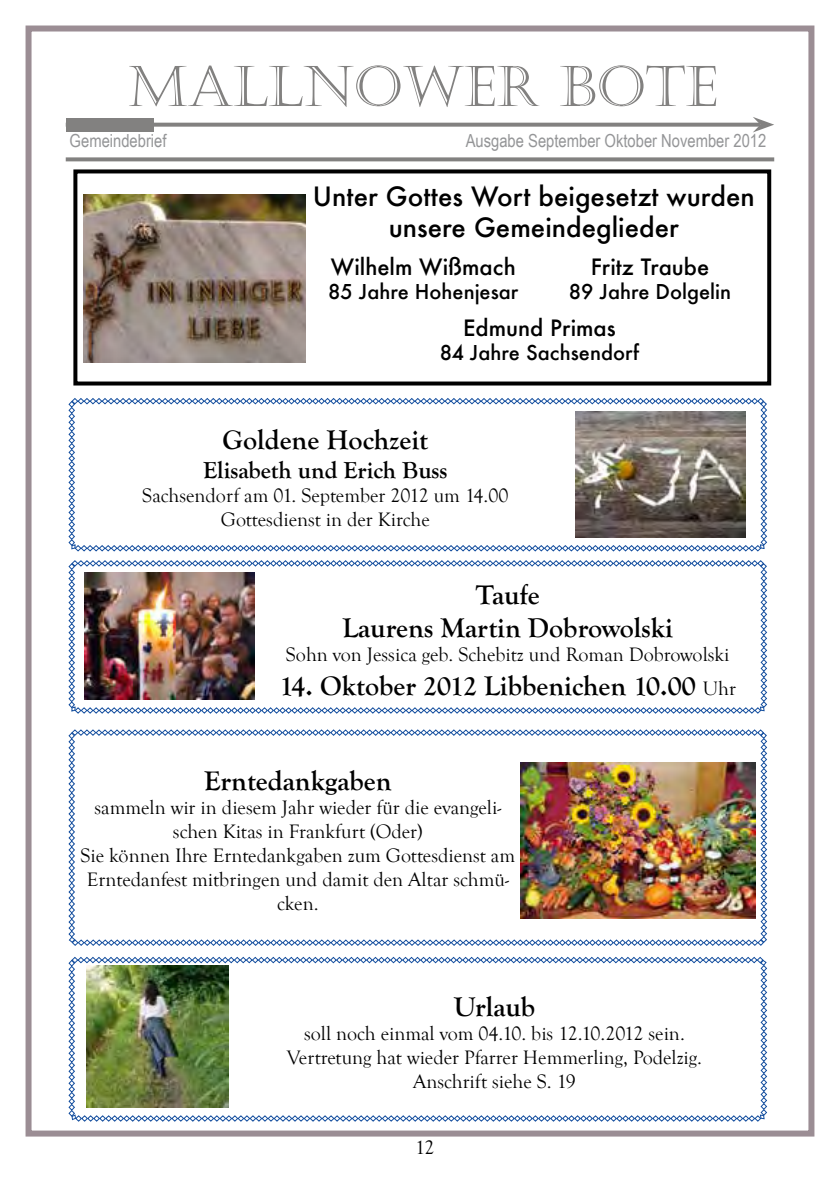
<style>
.page{position:relative;width:840px;height:1185px;background:#fff}
.page>*{position:absolute;margin:0;border:0;box-sizing:border-box;transform-origin:0 0}
.t1{font:56px "Castellar";color:#828180}
.t2{font:700 28px/33.6px "Goudy Old Style T";color:#000;text-align:center}
.t3{font:500 26px/31.2px "Futura";color:#000;text-align:center}
.t4{font:700 24px "Goudy Old Style T";color:#000}
.t5{font:500 22px "Futura";color:#000}
.t6{font:20px/24px "Goudy Old Style T";color:#000;text-align:center}
.t7{font:500 20px "Futura";color:#000}
.t8{font:18px "Arial Narrow";color:#949597}
.s1{font-weight:400;font-size:20px}
</style>
<div class="page">
<div style="left:26px;top:26px;width:788px;height:1110px;border:6px solid #9b8d94"></div>
<svg style="left:66px;top:157px;width:707px;height:4px;background:#8e8d8c"></svg>
<svg style="left:154px;top:123px;width:598px;height:4px;background:#8c8b8a"></svg>
<svg style="left:752px;top:117px;width:21px;height:15px"></svg>
<div style="left:66px;top:119px;width:88px;height:13px;background:#828180"></div>
<svg style="left:68px;top:398px;width:698px;height:154px"></svg>
<div style="left:73px;top:169px;width:697px;height:216px;border:4px solid #000"></div>
<img style="left:83px;top:195px;width:223px;height:167px">
<svg style="left:68px;top:957px;width:698px;height:165px"></svg>
<svg style="left:68px;top:729px;width:698px;height:217px"></svg>
<img style="left:68px;top:560px;width:698px;height:154px">
<img style="left:520px;top:763px;width:234px;height:155px">
<img style="left:86px;top:965px;width:142px;height:142px">
<img style="left:575px;top:411px;width:169px;height:127px">
<h1 class="t1" style="left:128px;top:55px;width:590px">MALLNOWER BOTE</h1>
<p class="t8" style="left:70px;top:128px;width:98px">Gemeindebrief</p>
<p class="t8" style="left:465px;top:128px;width:302px">Ausgabe September Oktober November 2012</p>
<h3 class="t3" style="left:312px;top:181px;width:443px">Unter Gottes Wort beigesetzt wurden unsere Gemeindeglieder</h3>
<p class="t5" style="left:330px;top:252px;width:186px">Wilhelm Wißmach</p>
<p class="t7" style="left:328px;top:278px;width:191px">85 Jahre Hohenjesar</p>
<p class="t5" style="left:590px;top:252px;width:120px">Fritz Traube</p>
<p class="t7" style="left:568px;top:278px;width:164px">89 Jahre Dolgelin</p>
<p class="t5" style="left:463px;top:313px;width:154px">Edmund Primas</p>
<p class="t7" style="left:439px;top:339px;width:201px">84 Jahre Sachsendorf</p>
<h2 class="t2" style="left:222px;top:423px;width:207px">Goldene Hochzeit</h2>
<p class="t4" style="left:203px;top:456px;width:246px">Elisabeth und Erich Buss</p>
<p class="t6" style="left:142px;top:483px;width:367px">Sachsendorf am 01. September 2012 um 14.00<br>Gottesdienst in der Kirche</p>
<h2 class="t2" style="left:342px;top:578px;width:332px">Taufe<br>Laurens Martin Dobrowolski</h2>
<p class="t6" style="left:286px;top:643px;width:445px">Sohn von Jessica geb. Schebitz und Roman Dobrowolski</p>
<h2 class="t2" style="left:279px;top:669px;width:458px">14. Oktober 2012 Libbenichen 10.00 <span class="s1">Uhr</span></h2>
<h2 class="t2" style="left:204px;top:764px;width:189px">Erntedankgaben</h2>
<p class="t6" style="left:81px;top:796px;width:436px">sammeln wir in diesem Jahr wieder für die evangeli&shy;schen Kitas in Frankfurt (Oder)<br>Sie können Ihre Erntedankgaben zum Gottesdienst am Erntedanfest mitbringen und damit den Altar schmü&shy;cken.</p>
<h2 class="t2" style="left:453px;top:990px;width:83px">Urlaub</h2>
<p class="t6" style="left:287px;top:1022px;width:416px">soll noch einmal vom 04.10. bis 12.10.2012 sein.<br>Vertretung hat wieder Pfarrer Hemmerling, Podelzig.<br>Anschrift siehe S. 19</p>
<p class="t6" style="left:415px;top:1136px;width:21px">12</p>
</div>
